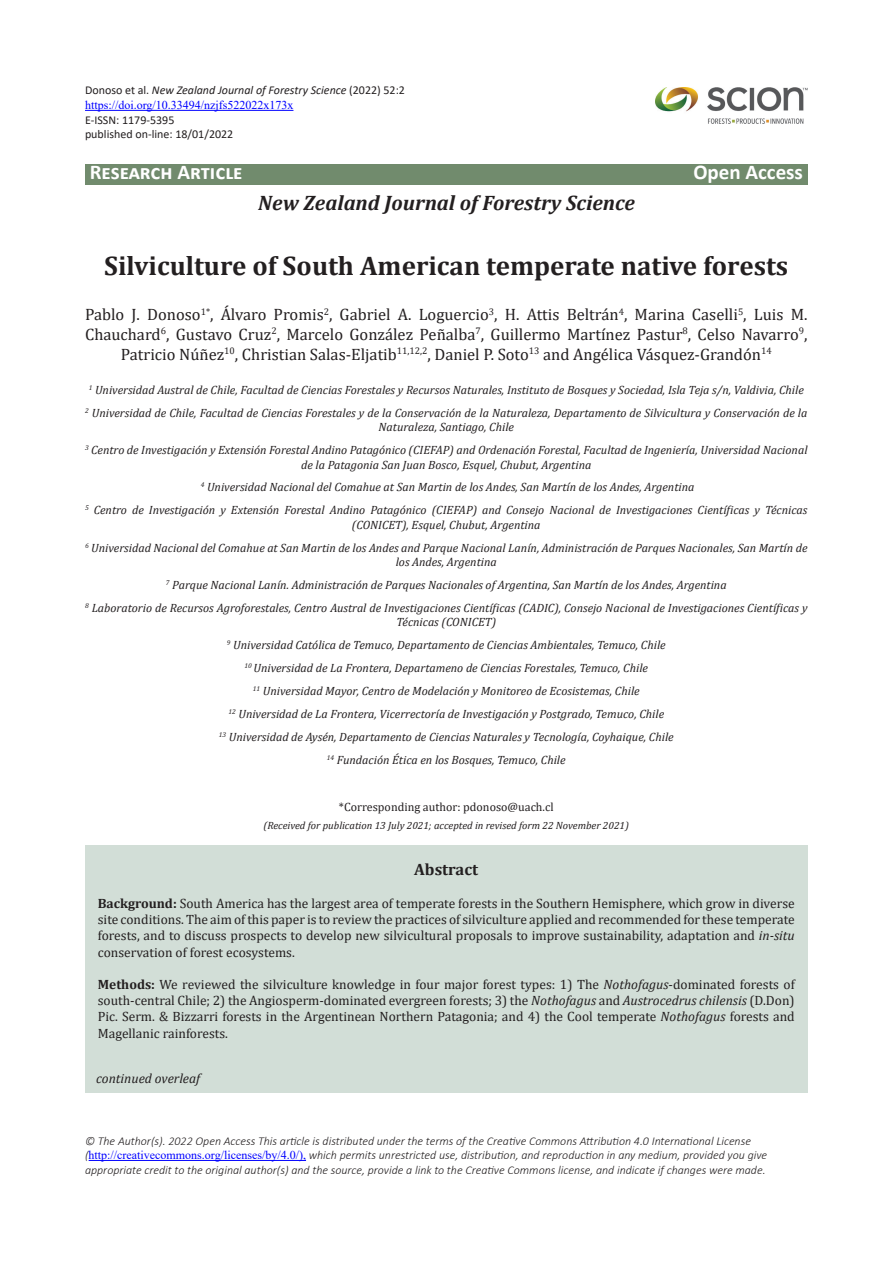
<style>
.page{position:relative;width:893px;height:1263px;background:#fff}
.page>*{position:absolute;margin:0;border:0;box-sizing:border-box;transform-origin:0 0}
.t1{font:700 27px "Cambria";color:#231f20}
.t2{font:italic 700 21px "Cambria";color:#231f20}
.t3{font:700 21px "Calibri";color:#fff}
.t4{font:16.5px/19.8px "Cambria";color:#231f20;text-align:center}
.t5{font:700 16.5px "Cambria";color:#231f20}
.t6{font:13.5px/16.2px "Cambria";color:#231f20;text-align:justify}
.t7{font:italic 13.5px "Cambria";color:#231f20}
.affiliation{font:italic 12px/14.4px "Cambria";color:#231f20;text-align:center}
.t8{font:italic 300 12px/14.4px "Calibri";color:#231f20}
.t9{font:italic 12px "Calibri";color:#231f20}
.t10{font:12px "Calibri";color:#231f20}
.t11{font:12px "Times New Roman";color:#00f}
.t12{font:12px "Cambria";color:#231f20}
.t13{font:italic 10.5px "Cambria";color:#231f20}
.s1{font-style:normal}
.s2{font-weight:700}
.s3{font-style:italic}
.s4{font-family:"Times New Roman";font-weight:400;font-style:normal;color:#00f}
</style>
<div class="page">
<div style="left:85px;top:845px;width:723px;height:248px;background:#d2ded7"></div>
<hr style="left:85px;top:110px;width:208px;height:1px;background:#00f">
<hr style="left:89px;top:1160px;width:217px;height:1px;background:#00f">
<img style="left:655px;top:87px;width:153px;height:37px">
<div style="left:85px;top:164px;width:723px;height:21px;background:#718b6d"></div>
<p class="t9" style="left:85px;top:82px;width:321px"><span class="s1">Donoso et al.</span> New Zealand Journal of Forestry Science <span class="s1">(2022) 52:2</span></p>
<p class="t11" style="left:85px;top:97px;width:210px">https://doi.org/10.33494/nzjfs522022x173x</p>
<p class="t10" style="left:85px;top:112px;width:91px">E-ISSN: 1179-5395</p>
<p class="t10" style="left:85px;top:126px;width:150px">published on-line: 18/01/2022</p>
<h2 class="t3" style="left:90px;top:158px;width:154px">Research Article</h2>
<h2 class="t3" style="left:693px;top:158px;width:111px">Open Access</h2>
<p class="t2" style="left:258px;top:188px;width:378px">New Zealand Journal of Forestry Science</p>
<p class="t1" style="left:104px;top:247px;width:686px">Silviculture of South American temperate native forests</p>
<p class="t4" style="left:85px;top:305px;width:724px">Pablo J. Donoso<sup>1*</sup>, Álvaro Promis<sup>2</sup>, Gabriel A. Loguercio<sup>3</sup>, H. Attis Beltrán<sup>4</sup>, Marina Caselli<sup>5</sup>, Luis M.<br>Chauchard<sup>6</sup>, Gustavo Cruz<sup>2</sup>, Marcelo González Peñalba<sup>7</sup>, Guillermo Martínez Pastur<sup>8</sup>, Celso Navarro<sup>9</sup>,<br>Patricio Núñez<sup>10</sup>, Christian Salas-Eljatib<sup>11,12,2</sup>, Daniel P. Soto<sup>13</sup> and Angélica Vásquez-Grandón<sup>14</sup></p>
<p class="affiliation" style="left:89px;top:382px;width:717px"><sup>1</sup> Universidad Austral de Chile, Facultad de Ciencias Forestales y Recursos Naturales, Instituto de Bosques y Sociedad, Isla Teja s/n, Valdivia, Chile</p>
<p class="affiliation" style="left:85px;top:405px;width:724px"><sup>2</sup> Universidad de Chile, Facultad de Ciencias Forestales y de la Conservación de la Naturaleza, Departamento de Silvicultura y Conservación de la<br>Naturaleza, Santiago, Chile</p>
<p class="affiliation" style="left:85px;top:442px;width:724px"><sup>3</sup> Centro de Investigación y Extensión Forestal Andino Patagónico (CIEFAP) and Ordenación Forestal, Facultad de Ingeniería, Universidad Nacional de la Patagonia San Juan Bosco, Esquel, Chubut, Argentina</p>
<p class="affiliation" style="left:201px;top:480px;width:495px"><sup>4</sup> Universidad Nacional del Comahue at San Martin de los Andes, San Martín de los Andes, Argentina</p>
<p class="affiliation" style="left:85px;top:503px;width:724px"><sup>5</sup> Centro de Investigación y Extensión Forestal Andino Patagónico (CIEFAP) and Consejo Nacional de Investigaciones Científicas y Técnicas (CONICET), Esquel, Chubut, Argentina</p>
<p class="affiliation" style="left:85px;top:540px;width:724px"><sup>6</sup> Universidad Nacional del Comahue at San Martin de los Andes and Parque Nacional Lanín, Administración de Parques Nacionales, San Martín de los Andes, Argentina</p>
<p class="affiliation" style="left:166px;top:577px;width:562px"><sup>7</sup> Parque Nacional Lanín. Administración de Parques Nacionales of Argentina, San Martín de los Andes, Argentina</p>
<p class="affiliation" style="left:85px;top:600px;width:724px"><sup>8</sup> Laboratorio de Recursos Agroforestales, Centro Austral de Investigaciones Científicas (CADIC), Consejo Nacional de Investigaciones Científicas y<br>Técnicas (CONICET)</p>
<p class="affiliation" style="left:227px;top:637px;width:440px"><sup>9</sup> Universidad Católica de Temuco, Departamento de Ciencias Ambientales, Temuco, Chile</p>
<p class="affiliation" style="left:245px;top:660px;width:405px"><sup>10</sup> Universidad de La Frontera, Departameno de Ciencias Forestales, Temuco, Chile</p>
<p class="affiliation" style="left:253px;top:683px;width:388px"><sup>11</sup> Universidad Mayor, Centro de Modelación y Monitoreo de Ecosistemas, Chile</p>
<p class="affiliation" style="left:228px;top:706px;width:437px"><sup>12</sup> Universidad de La Frontera, Vicerrectoría de Investigación y Postgrado, Temuco, Chile</p>
<p class="affiliation" style="left:219px;top:729px;width:456px"><sup>13</sup> Universidad de Aysén, Departamento de Ciencias Naturales y Tecnología, Coyhaique, Chile</p>
<p class="affiliation" style="left:327px;top:752px;width:240px"><sup>14</sup> Fundación Ética en los Bosques, Temuco, Chile</p>
<p class="t12" style="left:339px;top:800px;width:216px">*Corresponding author: pdonoso@uach.cl</p>
<p class="t13" style="left:264px;top:818px;width:367px">(Received for publication 13 July 2021; accepted in revised form 22 November 2021)</p>
<p class="t5" style="left:414px;top:858px;width:65px">Abstract</p>
<p class="t6" style="left:98px;top:895px;width:698px"><span class="s2">Background:</span> South America has the largest area of temperate forests in the Southern Hemisphere, which grow in diverse site conditions. The aim of this paper is to review the practices of silviculture applied and recommended for these temperate forests, and to discuss prospects to develop new silvicultural proposals to improve sustainability, adaptation and <span class="s3">in-situ </span>conservation of forest ecosystems.</p>
<p class="t6" style="left:98px;top:976px;width:698px"><span class="s2">Methods:</span> We reviewed the silviculture knowledge in four major forest types: 1) The <span class="s3">Nothofagus</span>-dominated forests of south-central Chile; 2) the Angiosperm-dominated evergreen forests; 3) the <span class="s3">Nothofagus</span> and <span class="s3">Austrocedrus chilensis</span> (D.Don)<br>Pic. Serm. &amp; Bizzarri forests in the Argentinean Northern Patagonia; and 4) the Cool temperate <span class="s3">Nothofagus</span> forests and Magellanic rainforests.</p>
<p class="t7" style="left:96px;top:1068px;width:106px">continued overleaf</p>
<p class="t8" style="left:85px;top:1133px;width:684px">© The Author(s). 2022 Open Access This article is distributed under the terms of the Creative Commons Attribution 4.0 International License (<span class="s4">http://creativecommons.org/licenses/by/4.0/),</span> which permits unrestricted use, distribution, and reproduction in any medium, provided you give appropriate credit to the original author(s) and the source, provide a link to the Creative Commons license, and indicate if changes were made.</p>
</div>
